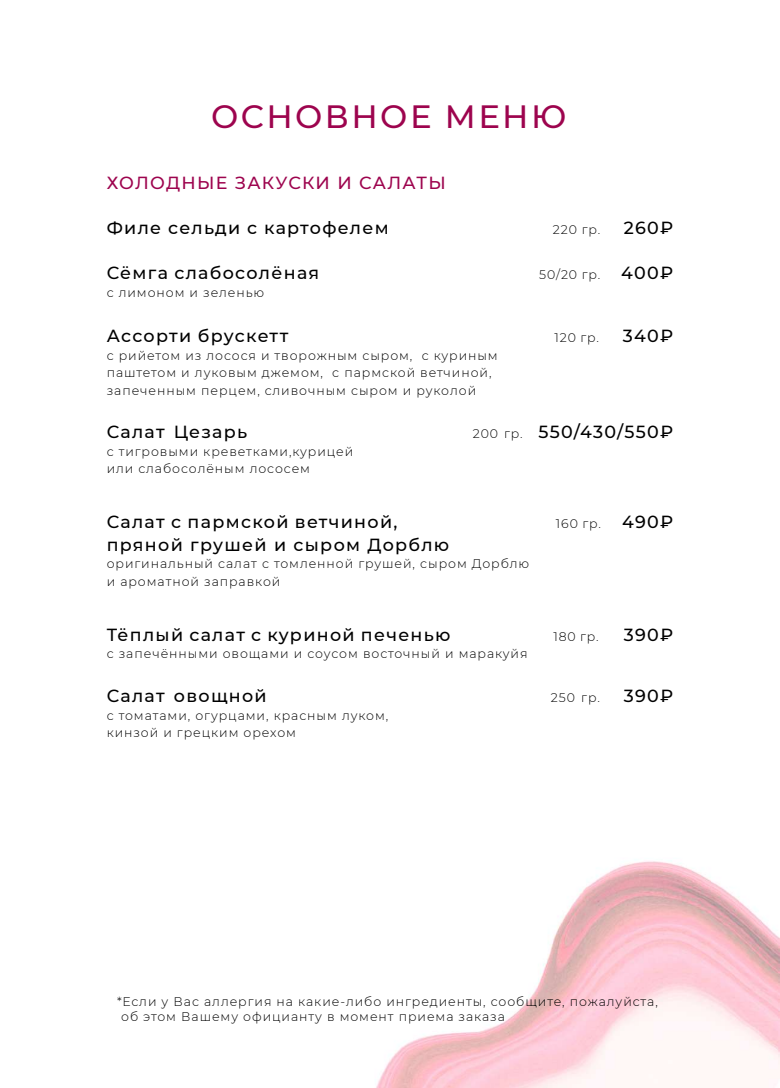
<style>
.page{position:relative;width:780px;height:1088px;background:#fff}
.page>*{position:absolute;margin:0;border:0;box-sizing:border-box;transform-origin:0 0}
.t1{font:500 32.25px "Montserrat";letter-spacing:.075em;color:#9d044e}
.t2{font:500 17.5px "Montserrat";letter-spacing:.075em;color:#000}
.t3{font:500 17.5px "Montserrat";letter-spacing:.075em;color:#9d044e}
.t4{font:300 12.5px/17.5px "Montserrat";letter-spacing:.075em;color:#000}
.s1{font-weight:500;font-size:17.5px}
.s2{font-weight:300;font-size:12.5px}
</style>
<div class="page">
<img style="left:376px;top:860px;width:404px;height:228px">
<h1 class="t1" style="left:211px;top:94px;width:357px">ОСНОВНОЕ МЕНЮ</h1>
<h2 class="t3" style="left:107px;top:171px;width:340px">ХОЛОДНЫЕ ЗАКУСКИ И САЛАТЫ</h2>
<h2 class="t2" style="left:107px;top:216px;width:283px">Филе сельди с картофелем</h2>
<p class="t4" style="left:553px;top:221px;width:49px">220 гр.</p>
<h2 class="t2" style="left:623px;top:216px;width:51px">260₽</h2>
<h2 class="t2" style="left:107px;top:261px;width:214px">Сёмга слабосолёная</h2>
<p class="t4" style="left:539px;top:266px;width:135px">50/20 гр. <span class="s1">400₽</span></p>
<p class="t4" style="left:107px;top:283px;width:159px">с лимоном и зеленью</p>
<h2 class="t2" style="left:107px;top:324px;width:183px">Ассорти брускетт</h2>
<p class="t4" style="left:554px;top:328px;width:46px">120 гр.</p>
<h2 class="t2" style="left:622px;top:324px;width:52px">340₽</h2>
<p class="t4" style="left:107px;top:346px;width:392px">с рийетом из лосося и творожным сыром, с куриным паштетом и луковым джемом, с пармской ветчиной, запеченным перцем, сливочным сыром и руколой</p>
<h2 class="t2" style="left:107px;top:420px;width:142px">Салат Цезарь</h2>
<h2 class="t2" style="left:473px;top:420px;width:202px"><span class="s2">200 гр.</span> 550/430/550₽</h2>
<p class="t4" style="left:107px;top:442px;width:248px">с тигровыми креветками,курицей или слабосолёным лососем</p>
<h2 class="t2" style="left:107px;top:510px;width:292px">Салат с пармской ветчиной,</h2>
<p class="t4" style="left:556px;top:515px;width:119px">160 гр. <span class="s1">490₽</span></p>
<h2 class="t2" style="left:107px;top:532px;width:344px">пряной грушей и сыром Дорблю</h2>
<p class="t4" style="left:107px;top:555px;width:424px">оригинальный салат с томленной грушей, сыром Дорблю и ароматной заправкой</p>
<h2 class="t2" style="left:107px;top:622px;width:345px">Тёплый салат с куриной печенью</h2>
<p class="t4" style="left:553px;top:627px;width:47px">180 гр.</p>
<h2 class="t2" style="left:623px;top:622px;width:51px">390₽</h2>
<p class="t4" style="left:107px;top:645px;width:422px">с запечёнными овощами и соусом восточный и маракуйя</p>
<h2 class="t2" style="left:107px;top:684px;width:161px">Салат овощной</h2>
<p class="t4" style="left:551px;top:688px;width:50px">250 гр.</p>
<h2 class="t2" style="left:623px;top:684px;width:51px">390₽</h2>
<p class="t4" style="left:107px;top:706px;width:283px">с томатами, огурцами, красным луком, кинзой и грецким орехом</p>
<p class="t4" style="left:121px;top:993px;width:538px;line-height:15px;text-indent:-4px">*Если у Вас аллергия на какие-либо ингредиенты, сообщите, пожалуйста, об этом Вашему официанту в момент приема заказа</p>
</div>
